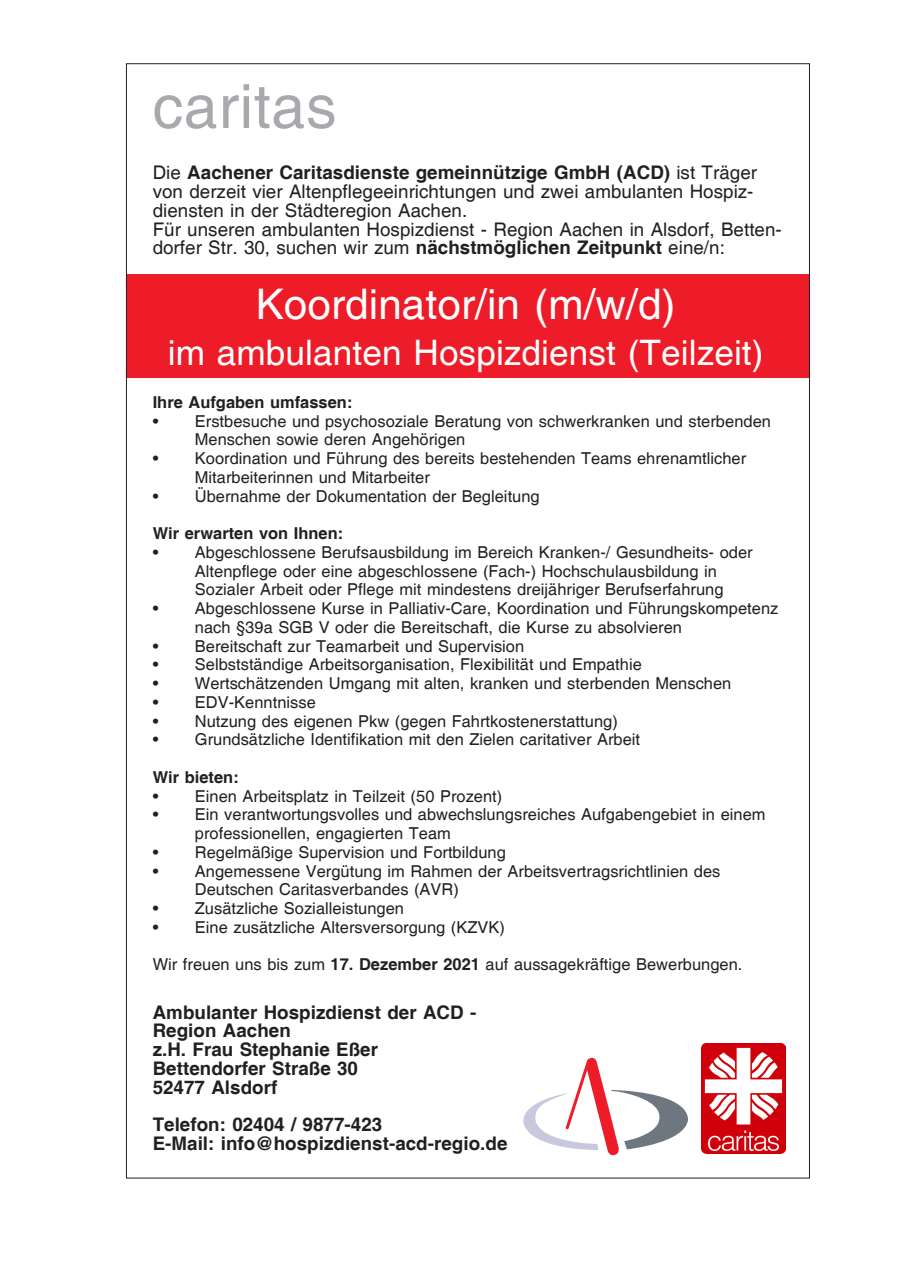
<style>
.page{position:relative;width:910px;height:1280px;background:#fff}
.page>*{position:absolute;margin:0;border:0;box-sizing:border-box;transform-origin:0 0}
.Schriftzug_caritas{font:60.9px "Helvetica";letter-spacing:.01em;color:#a8a9ad}
._02_Fliesstext{font:42.15px "Helvetica";letter-spacing:.005em;color:#fff}
._02_Fliesstext-2{font:35.1px "Helvetica";letter-spacing:.005em;color:#fff}
._01_Text_medium{font:18.75px/18.8px "Helvetica";letter-spacing:.005em;color:#231f20}
._01_Text_medium-2{font:700 18.75px/18.8px "Helvetica";letter-spacing:.005em;color:#231f20}
._02_Fliesstext-3{font:16.35px/18.8px "Helvetica";letter-spacing:.005em;color:#231f20}
._02_Fliesstext-4{font:700 16.35px "Helvetica";letter-spacing:.005em;color:#231f20}
.s1{font-weight:700}
</style>
<div class="page">
<div style="left:126px;top:274px;width:684px;height:103px;background:#ee1c28"></div>
<svg style="left:523px;top:1057px;width:165px;height:99px"></svg>
<img style="left:702px;top:1044px;width:83px;height:109px">
<p class="Schriftzug_caritas" style="left:153px;top:71px;width:185px">caritas</p>
<p class="_01_Text_medium" style="left:153px;top:164px;width:606px">Die <span class="s1">Aachener Caritasdienste gemeinnützige GmbH (ACD)</span> ist Träger von derzeit vier Altenpflegeeinrichtungen und zwei ambulanten Hospiz&shy;diensten in der Städteregion Aachen.</p>
<p class="_01_Text_medium" style="left:153px;top:220px;width:630px">Für unseren ambulanten Hospizdienst - Region Aachen in Alsdorf, Betten&shy;dorfer Str. 30, suchen wir zum <span class="s1">nächstmöglichen Zeitpunkt</span> eine/n:</p>
<p class="_02_Fliesstext" style="left:256px;top:279px;width:421px">Koordinator/in (m/w/d)</p>
<p class="_02_Fliesstext-2" style="left:168px;top:333px;width:597px">im ambulanten Hospizdienst (Teilzeit)</p>
<p class="_02_Fliesstext-4" style="left:153px;top:392px;width:201px">Ihre Aufgaben umfassen:</p>
<p class="_02_Fliesstext-3" style="left:195px;top:412px;width:578px;text-indent:-42px">• Erstbesuche und psychosoziale Beratung von schwerkranken und sterbenden<br>Menschen sowie deren Angehörigen</p>
<p class="_02_Fliesstext-3" style="left:195px;top:449px;width:553px;text-indent:-42px">• Koordination und Führung des bereits bestehenden Teams ehrenamtlicher<br>Mitarbeiterinnen und Mitarbeiter</p>
<p class="_02_Fliesstext-3" style="left:153px;top:487px;width:389px">• Übernahme der Dokumentation der Begleitung</p>
<p class="_02_Fliesstext-4" style="left:153px;top:523px;width:192px">Wir erwarten von Ihnen:</p>
<p class="_02_Fliesstext-3" style="left:195px;top:543px;width:559px;text-indent:-42px">• Abgeschlossene Berufsausbildung im Bereich Kranken-/ Gesundheits- oder<br>Altenpflege oder eine abgeschlossene (Fach-) Hochschulausbildung in<br>Sozialer Arbeit oder Pflege mit mindestens dreijähriger Berufserfahrung</p>
<p class="_02_Fliesstext-3" style="left:195px;top:599px;width:585px;text-indent:-42px">• Abgeschlossene Kurse in Palliativ-Care, Koordination und Führungskompetenz nach §39a SGB V oder die Bereitschaft, die Kurse zu absolvieren</p>
<p class="_02_Fliesstext-3" style="left:153px;top:637px;width:373px">• Bereitschaft zur Teamarbeit und Supervision</p>
<p class="_02_Fliesstext-3" style="left:153px;top:656px;width:491px">• Selbstständige Arbeitsorganisation, Flexibilität und Empathie</p>
<p class="_02_Fliesstext-3" style="left:153px;top:674px;width:580px">• Wertschätzenden Umgang mit alten, kranken und sterbenden Menschen</p>
<p class="_02_Fliesstext-3" style="left:153px;top:693px;width:165px">• EDV-Kenntnisse</p>
<p class="_02_Fliesstext-3" style="left:153px;top:712px;width:467px">• Nutzung des eigenen Pkw (gegen Fahrtkostenerstattung)</p>
<p class="_02_Fliesstext-3" style="left:153px;top:731px;width:489px">• Grundsätzliche Identifikation mit den Zielen caritativer Arbeit</p>
<p class="_02_Fliesstext-4" style="left:153px;top:767px;width:88px">Wir bieten:</p>
<p class="_02_Fliesstext-3" style="left:153px;top:787px;width:351px">• Einen Arbeitsplatz in Teilzeit (50 Prozent)</p>
<p class="_02_Fliesstext-3" style="left:195px;top:806px;width:572px;text-indent:-42px">• Ein verantwortungsvolles und abwechslungsreiches Aufgabengebiet in einem professionellen, engagierten Team</p>
<p class="_02_Fliesstext-3" style="left:153px;top:843px;width:355px">• Regelmäßige Supervision und Fortbildung</p>
<p class="_02_Fliesstext-3" style="left:195px;top:862px;width:527px;text-indent:-42px">• Angemessene Vergütung im Rahmen der Arbeitsvertragsrichtlinien des<br>Deutschen Caritasverbandes (AVR)</p>
<p class="_02_Fliesstext-3" style="left:153px;top:899px;width:253px">• Zusätzliche Sozialleistungen</p>
<p class="_02_Fliesstext-3" style="left:153px;top:918px;width:354px">• Eine zusätzliche Altersversorgung (KZVK)</p>
<p class="_02_Fliesstext-3" style="left:153px;top:956px;width:591px">Wir freuen uns bis zum <span class="s1">17. Dezember 2021</span> auf aussagekräftige Bewerbungen.</p>
<p class="_01_Text_medium-2" style="left:153px;top:1004px;width:325px">Ambulanter Hospizdienst der ACD -<br>Region Aachen</p>
<p class="_01_Text_medium-2" style="left:153px;top:1041px;width:227px">z.H. Frau Stephanie Eßer</p>
<p class="_01_Text_medium-2" style="left:153px;top:1060px;width:207px">Bettendorfer Straße 30</p>
<p class="_01_Text_medium-2" style="left:153px;top:1079px;width:126px">52477 Alsdorf</p>
<p class="_01_Text_medium-2" style="left:153px;top:1116px;width:356px">Telefon: 02404 / 9877-423<br>E-Mail: info@hospizdienst-acd-regio.de</p>
</div>
